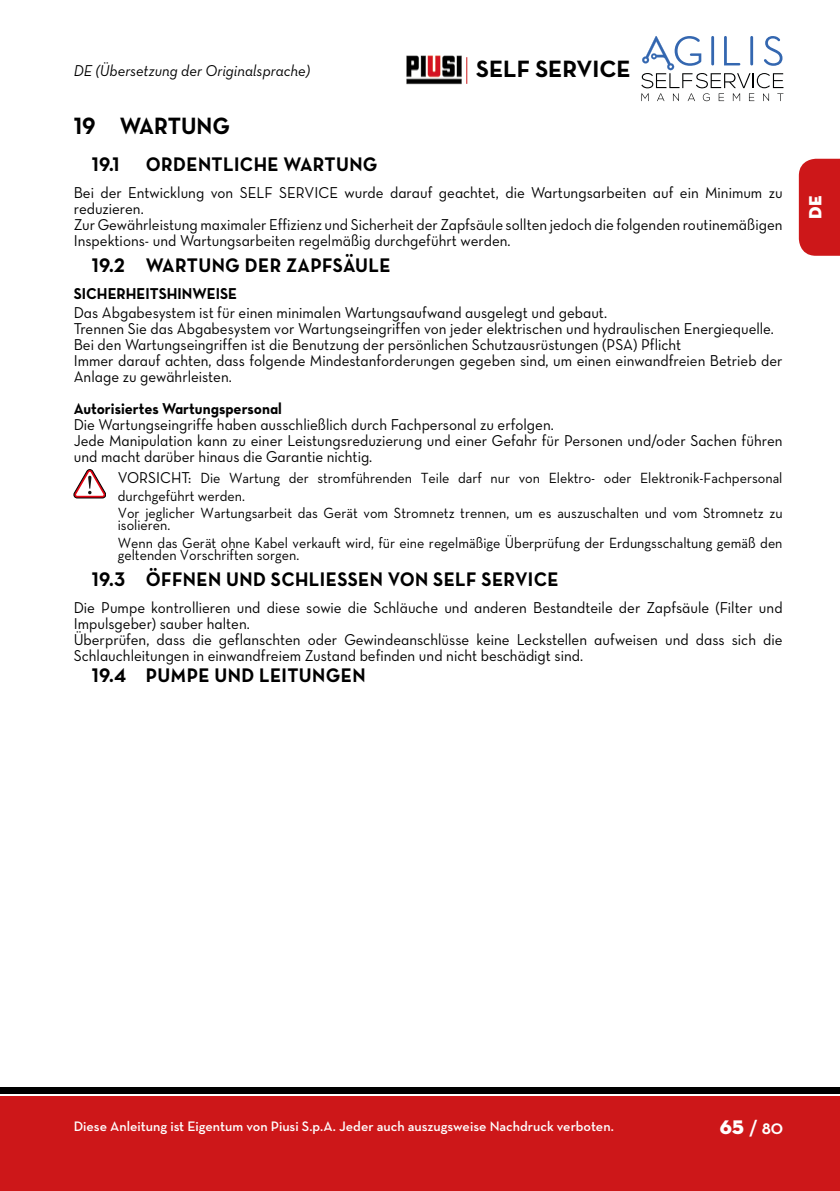
<style>
.page{position:relative;width:840px;height:1191px;background:#fff}
.page>*{position:absolute;margin:0;border:0;box-sizing:border-box;transform-origin:0 0}
.t1{font:24px "Neutraface Text Bold Alt";color:#000}
.t2{font:24px "Neutraface Text Bold Alt";color:#000;scale:.94 1}
.t3{font:20px "Neutraface Text Bold Alt";letter-spacing:.02em;color:#000;scale:.94 1}
.t4{font:700 20px "Neutraface Display";color:#fff}
.t5{font:18px "Neutraface Display Titling";color:#fff}
.t6{font:16px/16px "Neutraface Text Book Alt";color:#000;scale:.94 1}
.t7{font:16px "Neutraface Text Bold Alt";color:#000;scale:.94 1}
.t8{font:16px "Neutraface Text Book Italic Alt";color:#000;scale:.94 1}
.t9{font:15px/17.8px "Neutraface Text";color:#000;scale:.94 1}
.t10{font:600 14px "Neutraface Text";color:#fff}
.s1{font-family:"Neutraface Text Book Alt";font-size:16px}
.s2{font-family:"Neutraface Display Titling";font-weight:400}
</style>
<div class="page">
<svg style="left:641px;top:36px;width:142px;height:65px"></svg>
<img style="left:406px;top:55px;width:56px;height:30px">
<svg style="left:466px;top:57px;width:1px;height:27px"></svg>
<div style="left:0;top:1096px;width:839px;height:95px;background:#cd1719"></div>
<div style="left:0;top:1087px;width:839px;height:6px;background:#000"></div>
<div style="left:798px;top:159px;width:41px;height:97px;background:#cd1719"></div>
<svg style="left:74px;top:469px;width:32px;height:29px"></svg>
<h1 class="t1" style="left:476px;top:53px;width:156px">SELF SERVICE</h1>
<p class="t8" style="left:74px;top:61px;width:253px">DE (Übersetzung der Originalsprache)</p>
<h1 class="t2" style="left:74px;top:110px;width:168px">19 WARTUNG</h1>
<p class="t3" style="left:92px;top:151px;width:31px">19.1</p>
<p class="t3" style="left:146px;top:151px;width:248px">ORDENTLICHE WARTUNG</p>
<p class="t6" style="left:74px;top:184px;width:755px">Bei der Entwicklung von SELF SERVICE wurde darauf geachtet, die Wartungsarbeiten auf ein Minimum zu reduzieren.<br>Zur Gewährleistung maximaler Effizienz und Sicherheit der Zapfsäule sollten jedoch die folgenden routinemäßigen Inspektions- und Wartungsarbeiten regelmäßig durchgeführt werden.</p>
<p class="t3" style="left:92px;top:252px;width:319px">19.2 WARTUNG DER ZAPFSÄULE</p>
<p class="t7" style="left:74px;top:283px;width:175px">SICHERHEITSHINWEISE</p>
<p class="t6" style="left:74px;top:304px;width:755px">Das Abgabesystem ist für einen minimalen Wartungsaufwand ausgelegt und gebaut.<br>Trennen Sie das Abgabesystem vor Wartungseingriffen von jeder elektrischen und hydraulischen Energiequelle.<br>Bei den Wartungseingriffen ist die Benutzung der persönlichen Schutzausrüstungen (PSA) Pflicht<br>Immer darauf achten, dass folgende Mindestanforderungen gegeben sind, um einen einwandfreien Betrieb der Anlage zu gewährleisten.</p>
<p class="t7" style="left:74px;top:398px;width:223px">Autorisiertes Wartungspersonal</p>
<p class="t6" style="left:74px;top:416px;width:755px">Die Wartungseingriffe haben ausschließlich durch Fachpersonal zu erfolgen.<br>Jede Manipulation kann zu einer Leistungsreduzierung und einer Gefahr für Personen und/oder Sachen führen und macht darüber hinaus die Garantie nichtig.</p>
<p class="t9" style="left:118px;top:468px;width:708px"><span class="s1">VORSICHT:</span> Die Wartung der stromführenden Teile darf nur von Elektro- oder Elektronik-Fachpersonal durchgeführt werden.<br>Vor jeglicher Wartungsarbeit das Gerät vom Stromnetz trennen, um es auszuschalten und vom Stromnetz zu</p>
<p class="t9" style="left:118px;top:516px;width:708px">isolieren.<br>Wenn das Gerät ohne Kabel verkauft wird, für eine regelmäßige Überprüfung der Erdungsschaltung gemäß den</p>
<p class="t9" style="left:118px;top:546px;width:194px">geltenden Vorschriften sorgen.</p>
<p class="t3" style="left:92px;top:566px;width:498px">19.3 ÖFFNEN UND SCHLIESSEN VON SELF SERVICE</p>
<p class="t6" style="left:74px;top:599px;width:755px">Die Pumpe kontrollieren und diese sowie die Schläuche und anderen Bestandteile der Zapfsäule (Filter und Impulsgeber) sauber halten.<br>Überprüfen, dass die geflanschten oder Gewindeanschlüsse keine Leckstellen aufweisen und dass sich die Schlauchleitungen in einwandfreiem Zustand befinden und nicht beschädigt sind.</p>
<p class="t3" style="left:92px;top:662px;width:292px">19.4 PUMPE UND LEITUNGEN</p>
<p class="t5" style="left:803px;top:219px;width:24px;rotate:-90deg">DE</p>
<p class="t10" style="left:74px;top:1117px;width:541px">Diese Anleitung ist Eigentum von Piusi S.p.A. Jeder auch auszugsweise Nachdruck verboten.</p>
<p class="t4" style="left:719px;top:1116px;width:65px"><span class="s2">65</span> / 80</p>
</div>
